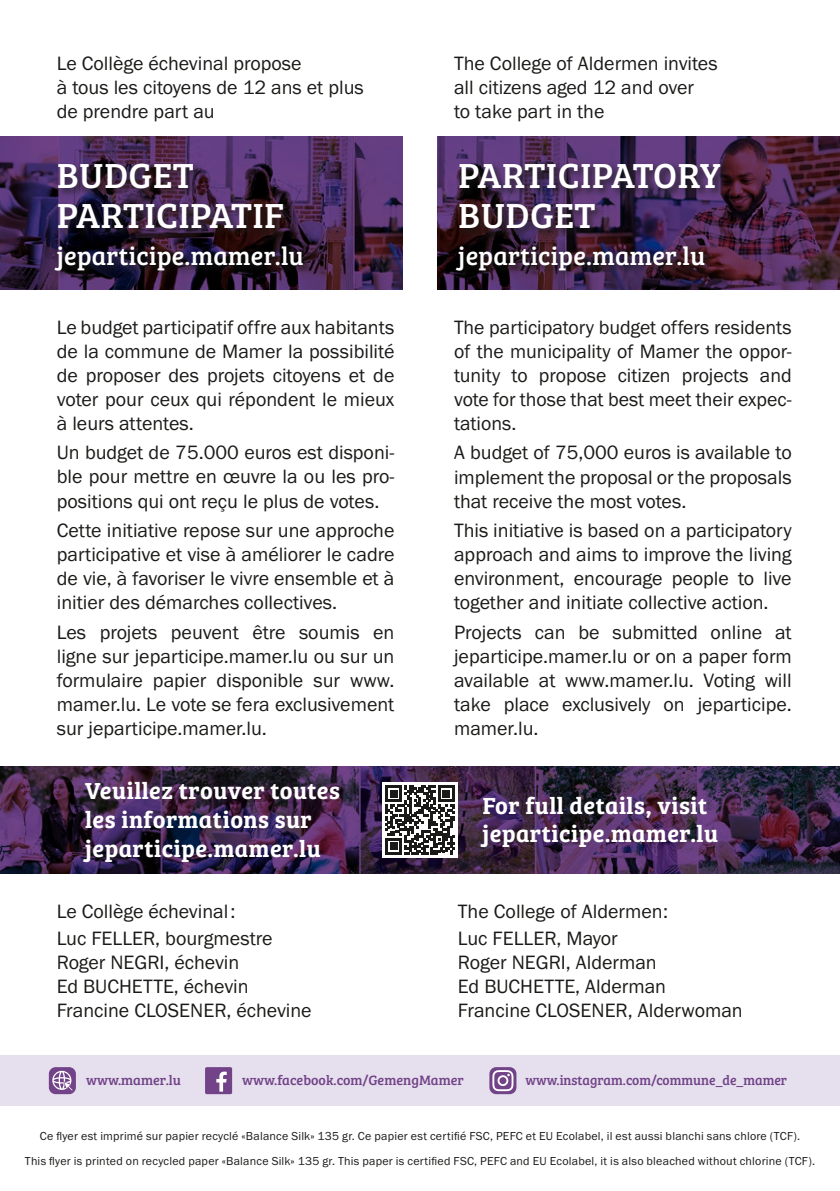
<style>
.page{position:relative;width:840px;height:1191px;background:#fff}
.page>*{position:absolute;margin:0;border:0;box-sizing:border-box;transform-origin:0 0}
.t1{font:36px/40px "Bree Serif";letter-spacing:.01em;color:#fff}
.t2{font:26px "Bree Serif";letter-spacing:.01em;color:#fff}
.t3{font:24px/28.8px "Bree Serif Sb";letter-spacing:.02em;color:#fff}
.t4{font:20px/24px "Franklin Gothic URW Boo";color:#1a1a18;text-align:justify}
.t5{font:14px "Bree Serif";color:#724388}
.t6{font:12px/25.8px "Franklin Gothic URW Boo";letter-spacing:.02em;color:#1a1a18;text-align:center}
</style>
<div class="page">
<svg style="left:0;top:136px;width:403px;height:153px;background:#482b59"></svg>
<svg style="left:437px;top:136px;width:402px;height:153px;background:#4c284e"></svg>
<div style="left:454px;top:161px;width:275px;height:120px;background:#1a1a18;opacity:.75"></div>
<div style="left:53px;top:162px;width:260px;height:119px;background:#1a1a18;opacity:.75"></div>
<img style="left:0;top:766px;width:839px;height:108px">
<div style="left:382px;top:782px;width:75px;height:76px;background:#fff"></div>
<svg style="left:385px;top:785px;width:69px;height:69px"></svg>
<div style="left:0;top:1055px;width:839px;height:51px;background:#e6e0ee"></div>
<div style="left:49px;top:1067px;width:27px;height:27px;background:#724388;border-radius:7px"></div>
<svg style="left:52px;top:1070px;width:21px;height:21px"></svg>
<div style="left:205px;top:1067px;width:27px;height:27px;background:#724388;border-radius:2px"></div>
<svg style="left:216px;top:1071px;width:11px;height:21px"></svg>
<svg style="left:489px;top:1067px;width:27px;height:27px"></svg>
<svg style="left:492px;top:1070px;width:21px;height:21px"></svg>
<p class="t4" style="left:57px;top:51px;width:308px;text-align:left">Le Collège échevinal propose<br>à tous les citoyens de 12 ans et plus de prendre part au</p>
<p class="t4" style="left:454px;top:51px;width:265px;text-align:left">The College of Aldermen invites all citizens aged 12 and over<br>to take part in the</p>
<h1 class="t1" style="left:57px;top:154px;width:228px">BUDGET<br>PARTICIPATIF</h1>
<h2 class="t2" style="left:57px;top:237px;width:248px">jeparticipe.mamer.lu</h2>
<p class="t4" style="left:57px;top:315px;width:339px">Le budget participatif offre aux habitants de la commune de Mamer la possibilité de proposer des projets citoyens et de voter pour ceux qui répondent le mieux à leurs attentes.</p>
<p class="t4" style="left:57px;top:440px;width:339px">Un budget de 75.000 euros est disponi&shy;ble pour mettre en œuvre la ou les pro&shy;positions qui ont reçu le plus de votes.</p>
<p class="t4" style="left:57px;top:518px;width:339px">Cette initiative repose sur une approche participative et vise à améliorer le cadre de vie, à favoriser le vivre ensemble et à initier des démarches collectives.</p>
<p class="t4" style="left:57px;top:620px;width:339px">Les projets peuvent être soumis en ligne sur jeparticipe.mamer.lu ou sur un formulaire papier disponible sur www. mamer.lu. Le vote se fera exclusivement sur jeparticipe.mamer.lu.</p>
<p class="t3" style="left:85px;top:775px;width:256px">Veuillez trouver toutes les informations sur jeparticipe.mamer.lu</p>
<p class="t4" style="left:57px;top:898px;width:217px;line-height:26.8px">Le Collège échevinal:<br>Luc FELLER, bourgmestre</p>
<p class="t4" style="left:57px;top:950px;width:256px;text-align:left">Roger NEGRI, échevin<br>Ed BUCHETTE, échevin<br>Francine CLOSENER, échevine</p>
<h1 class="t1" style="left:458px;top:154px;width:264px">PARTICIPATORY<br>BUDGET</h1>
<h2 class="t2" style="left:458px;top:237px;width:248px">jeparticipe.mamer.lu</h2>
<p class="t4" style="left:454px;top:315px;width:339px">The participatory budget offers residents of the municipality of Mamer the oppor&shy;tunity to propose citizen projects and vote for those that best meet their expec&shy;tations.</p>
<p class="t4" style="left:454px;top:440px;width:339px">A budget of 75,000 euros is available to implement the proposal or the proposals that receive the most votes.</p>
<p class="t4" style="left:454px;top:518px;width:339px">This initiative is based on a participatory approach and aims to improve the living environment, encourage people to live together and initiate collective action.</p>
<p class="t4" style="left:454px;top:620px;width:339px">Projects can be submitted online at jeparticipe.mamer.lu or on a paper form available at www.mamer.lu. Voting will take place exclusively on jeparticipe. mamer.lu.</p>
<p class="t3" style="left:482px;top:789px;width:237px">For full details, visit jeparticipe.mamer.lu</p>
<p class="t4" style="left:457px;top:898px;width:211px;line-height:26.8px">The College of Aldermen:<br>Luc FELLER, Mayor</p>
<p class="t4" style="left:457px;top:950px;width:286px;text-align:left">Roger NEGRI, Alderman<br>Ed BUCHETTE, Alderman<br>Francine CLOSENER, Alderwoman</p>
<p class="t5" style="left:86px;top:1070px;width:96px">www.mamer.lu</p>
<p class="t5" style="left:242px;top:1070px;width:223px">www.facebook.com/GemengMamer</p>
<p class="t5" style="left:525px;top:1070px;width:263px">www.instagram.com/commune_de_mamer</p>
<p class="t6" style="left:25px;top:1122px;width:791px">Ce flyer est imprimé sur papier recyclé «Balance Silk» 135 gr. Ce papier est certifié FSC, PEFC et EU Ecolabel, il est aussi blanchi sans chlore (TCF).<br>This flyer is printed on recycled paper «Balance Silk» 135 gr. This paper is certified FSC, PEFC and EU Ecolabel, it is also bleached without chlorine (TCF).</p>
</div>
